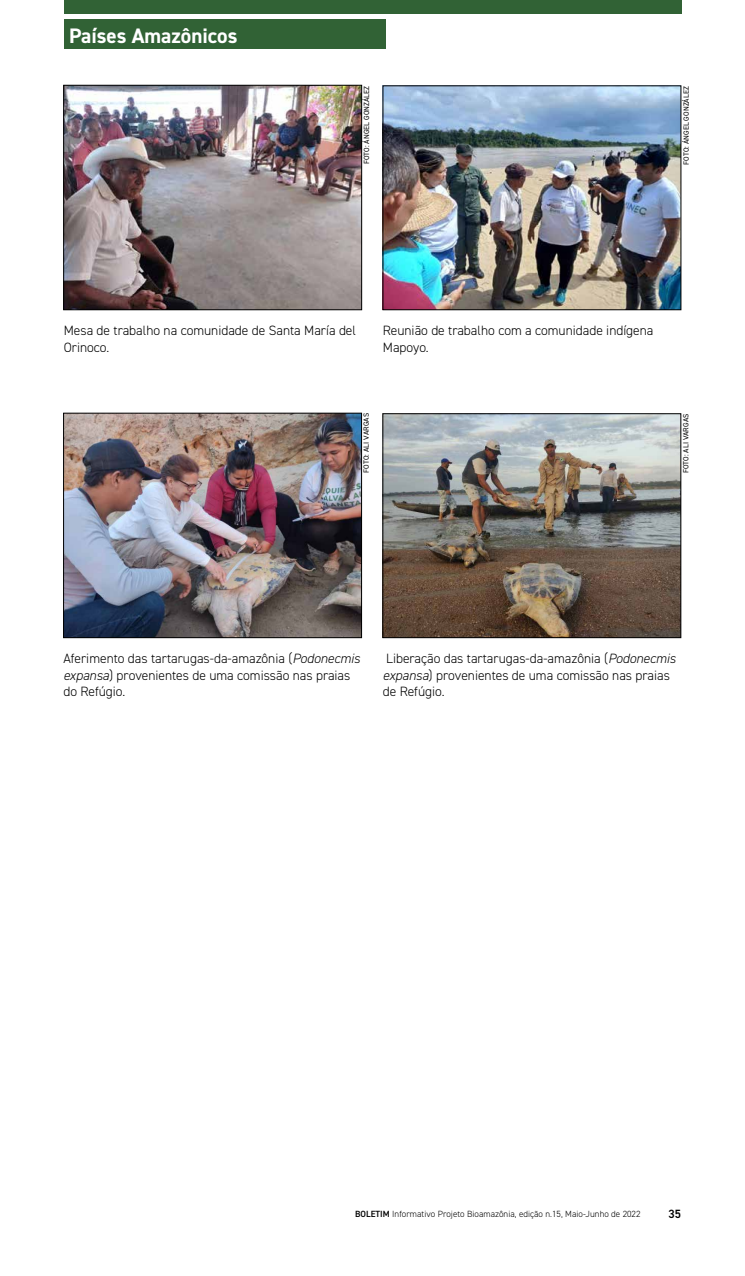
<style>
.page{position:relative;width:745px;height:1276px;background:#fff}
.page>*{position:absolute;margin:0;border:0;box-sizing:border-box;transform-origin:0 0}
.t1{font:700 21px "DIN2014";color:#fff}
.t2{font:300 13.5px/16.5px "DIN2014";color:#000}
.t3{font:600 12px "DIN2014";color:#000}
.t4{font:300 9px "DIN2014";letter-spacing:.005em;color:#000}
.t5{font:7.5px "DIN2014";letter-spacing:.01em;color:#000}
.s1{font-style:italic}
.s2{font-weight:600}
</style>
<div class="page">
<div style="left:64px;top:20px;width:321px;height:29px;background:#316235"></div>
<img style="left:65px;top:87px;width:294px;height:221px">
<div style="left:63px;top:85px;width:298px;height:225px;border:1px solid #000"></div>
<img style="left:384px;top:88px;width:294px;height:220px">
<div style="left:382px;top:86px;width:298px;height:224px;border:1px solid #000"></div>
<img style="left:65px;top:415px;width:294px;height:221px">
<div style="left:63px;top:413px;width:298px;height:225px;border:1px solid #000"></div>
<img style="left:384px;top:415px;width:294px;height:221px">
<div style="left:382px;top:413px;width:298px;height:225px;border:1px solid #000"></div>
<div style="left:64px;top:0;width:616px;height:14px;background:#316235"></div>
<h1 class="t1" style="left:69px;top:21px;width:170px">Países Amazônicos</h1>
<p class="t5" style="left:361px;top:164px;width:80px;rotate:-90deg">FOTO: ÁNGEL GONZÁLEZ</p>
<p class="t5" style="left:681px;top:165px;width:80px;rotate:-90deg">FOTO: ÁNGEL GONZÁLEZ</p>
<p class="t2" style="left:64px;top:322px;width:294px">Mesa de trabalho na comunidade de Santa María del<br>Orinoco.</p>
<p class="t2" style="left:382px;top:322px;width:272px">Reunião de trabalho com a comunidade indígena<br>Mapoyo.</p>
<p class="t5" style="left:361px;top:473px;width:61px;rotate:-90deg">FOTO: ALI VARGAS</p>
<p class="t5" style="left:680px;top:473px;width:61px;rotate:-90deg">FOTO: ALI VARGAS</p>
<p class="t2" style="left:63px;top:650px;width:298px">Aferimento das tartarugas-da-amazônia (<span class="s1">Podonecmis expansa</span>) provenientes de uma comissão nas praias do Refúgio.</p>
<p class="t2" style="left:382px;top:650px;width:294px">Liberação das tartarugas-da-amazônia (<span class="s1">Podonecmis expansa</span>) provenientes de uma comissão nas praias de Refúgio.</p>
<p class="t4" style="left:355px;top:1208px;width:287px"><span class="s2">BOLETIM</span> Informativo Projeto Bioamazônia, edição n.15, Maio-Junho de 2022</p>
<p class="t3" style="left:668px;top:1205px;width:14px">35</p>
</div>
